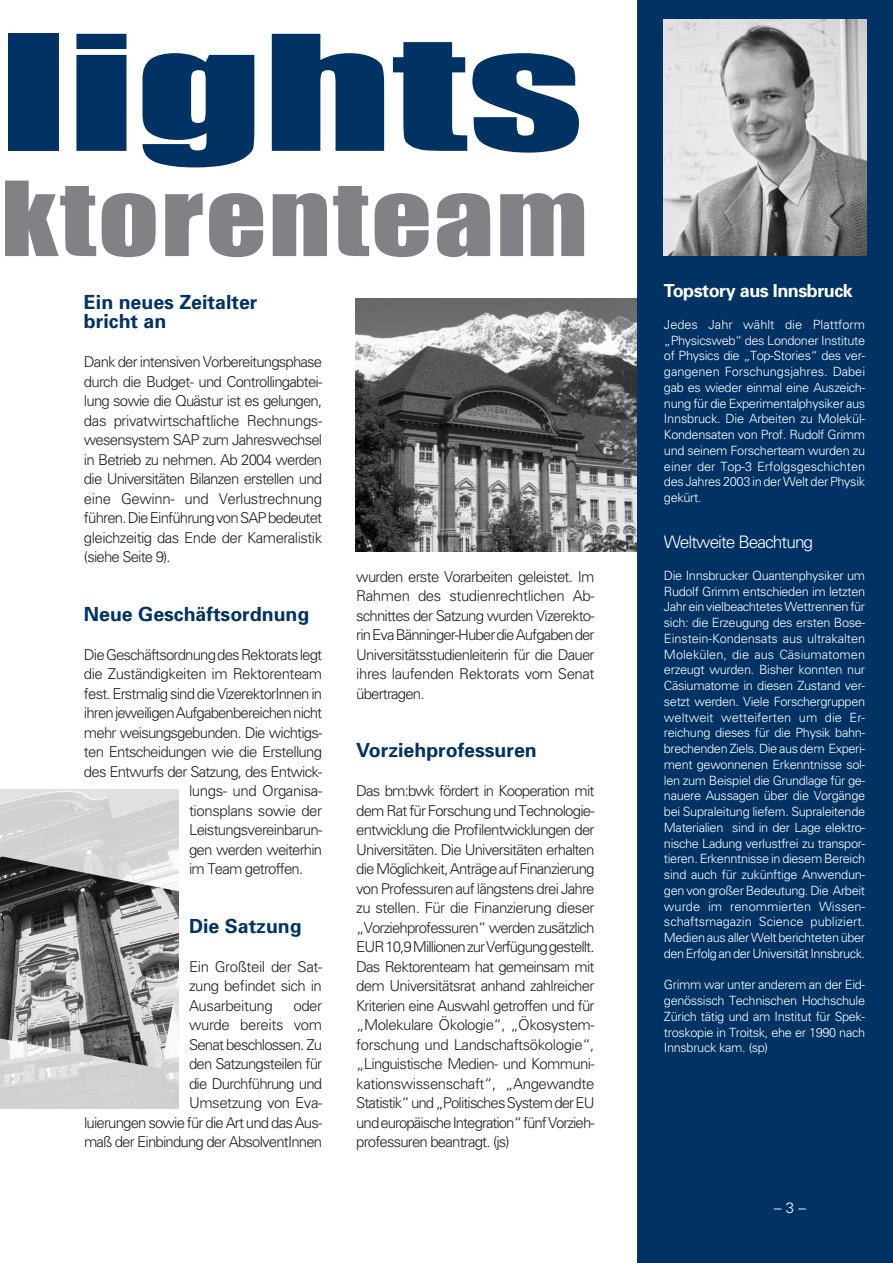
<style>
.page{position:relative;width:893px;height:1263px;background:#fff}
.page>*{position:absolute;margin:0;border:0;box-sizing:border-box;transform-origin:0 0}
.t1{font:148.05px "Impact";color:#003263;scale:1.66 1}
.t2{font:95.4px "Impact";letter-spacing:.015em;color:#808285;scale:1.25 1}
.t3{font:700 19.5px/19.5px "Univers";color:#003263}
.t4{font:700 18px "Univers";letter-spacing:-.03em;color:#fff}
.t5{font:300 17.25px "Univers";letter-spacing:-.055em;color:#fff}
.t6{font:300 15px/19.5px "Univers";letter-spacing:-.055em;color:#231f20;text-align:justify}
.t7{font:300 15px "Univers";letter-spacing:-.03em;color:#231f20}
.t8{font:300 15px "Univers";letter-spacing:-.035em;color:#231f20}
.t9{font:300 15px "Univers";color:#fff}
.t10{font:300 12.75px/15.8px "Univers";letter-spacing:-.03em;color:#fff;text-align:justify}
</style>
<div class="page">
<img style="left:356px;top:298px;width:281px;height:254px">
<div style="left:637px;top:0;width:255px;height:1263px;background:#003263"></div>
<img style="left:663px;top:20px;width:203px;height:235px">
<img style="left:0;top:789px;width:178px;height:320px">
<h1 class="t1" style="left:0;top:45px;width:353px">lights</h1>
<h2 class="t2" style="left:1px;top:188px;width:471px">ktorenteam</h2>
<h3 class="t3" style="left:84px;top:294px;width:175px">Ein neues Zeitalter bricht an</h3>
<p class="t6" style="left:84px;top:354px;width:240px">Dank der intensiven Vorbereitungsphase durch die Budget- und Controllingabtei&shy;lung sowie die Quästur ist es gelungen, das privatwirtschaftliche Rechnungs&shy;wesensystem SAP zum Jahreswechsel in Betrieb zu nehmen. Ab 2004 werden die Universitäten Bilanzen erstellen und eine Gewinn- und Verlustrechnung führen. Die Einführung von SAP bedeutet gleichzeitig das Ende der Kameralistik (siehe Seite 9).</p>
<h3 class="t3" style="left:84px;top:606px;width:227px">Neue Geschäftsordnung</h3>
<p class="t6" style="left:84px;top:646px;width:240px">Die Geschäftsordnung des Rektorats legt</p>
<p class="t8" style="left:84px;top:668px;width:240px">die Zuständigkeiten im Rektorenteam</p>
<p class="t6" style="left:84px;top:685px;width:240px">fest. Erstmalig sind die VizerektorInnen in</p>
<p class="t6" style="left:84px;top:705px;width:240px">ihren jeweiligen Aufgabenbereichen nicht</p>
<p class="t6" style="left:84px;top:724px;width:240px">mehr weisungsgebunden. Die wichtigs-</p>
<p class="t6" style="left:84px;top:744px;width:240px">ten Entscheidungen wie die Erstellung</p>
<p class="t6" style="left:84px;top:763px;width:240px">des Entwurfs der Satzung, des Entwick-</p>
<p class="t7" style="left:189px;top:785px;width:135px">lungs- und Organisa-</p>
<p class="t7" style="left:189px;top:805px;width:135px">tionsplans sowie der</p>
<p class="t6" style="left:189px;top:822px;width:135px">Leistungsvereinbarun-</p>
<p class="t6" style="left:189px;top:841px;width:135px">gen werden weiterhin</p>
<p class="t6" style="left:189px;top:861px;width:116px">im Team getroffen.</p>
<h3 class="t3" style="left:189px;top:918px;width:114px">Die Satzung</h3>
<p class="t6" style="left:189px;top:958px;width:135px">Ein Großteil der Sat&shy;zung befindet sich in Ausarbeitung</p>
<p class="t6" style="left:84px;top:997px;width:240px;text-align:right">oder<br>wurde bereits vom<br>Senat beschlossen. Zu<br>den Satzungsteilen für<br>die Durchführung und<br>Umsetzung von Eva-<br>luierungen sowie für die Art und das Aus&shy;maß der Einbindung der AbsolventInnen</p>
<p class="t6" style="left:356px;top:568px;width:240px">wurden erste Vorarbeiten geleistet. Im Rahmen des studienrechtlichen Ab&shy;schnittes der Satzung wurden Vizerekto&shy;rin Eva Bänninger-Huber die Aufgaben der Universitätsstudienleiterin für die Dauer ihres laufenden Rektorats vom Senat übertragen.</p>
<h3 class="t3" style="left:356px;top:742px;width:182px">Vorziehprofessuren</h3>
<p class="t6" style="left:356px;top:783px;width:240px">Das bm:bwk fördert in Kooperation mit dem Rat für Forschung und Technologie&shy;entwicklung die Profilentwicklungen der Universitäten. Die Universitäten erhalten die Möglichkeit, Anträge auf Finanzierung von Professuren auf längstens drei Jahre zu stellen. Für die Finanzierung dieser „Vorziehprofessuren“ werden zusätzlich EUR 10,9 Millionen zur Verfügung gestellt.<br>Das Rektorenteam hat gemeinsam mit dem Universitätsrat anhand zahlreicher Kriterien eine Auswahl getroffen und für „Molekulare Ökologie“, „Ökosystem&shy;forschung und Landschaftsökologie“, „Linguistische Medien- und Kommuni&shy;kationswissenschaft“, „Angewandte Statistik“ und „Politisches System der EU und europäische Integration“ fünf Vorzieh&shy;professuren beantragt. (js)</p>
<p class="t4" style="left:664px;top:284px;width:190px">Topstory aus Innsbruck</p>
<p class="t10" style="left:664px;top:318px;width:203px">Jedes Jahr wählt die Plattform „Physicsweb“ des Londoner Institute of Physics die „Top-Stories“ des ver&shy;gangenen Forschungsjahres. Dabei gab es wieder einmal eine Auszeich&shy;nung für die Experimentalphysiker aus Innsbruck. Die Arbeiten zu Molekül-Kondensaten von Prof. Rudolf Grimm und seinem Forscherteam wurden zu einer der Top-3 Erfolgsgeschichten des Jahres 2003 in der Welt der Physik gekürt.</p>
<p class="t5" style="left:664px;top:536px;width:151px">Weltweite Beachtung</p>
<p class="t10" style="left:664px;top:569px;width:203px">Die Innsbrucker Quantenphysiker um Rudolf Grimm entschieden im letzten Jahr ein vielbeachtetes Wettrennen für sich: die Erzeugung des ersten Bose-Einstein-Kondensats aus ultrakalten Molekülen, die aus Cäsiumatomen erzeugt wurden. Bisher konnten nur Cäsiumatome in diesen Zustand ver&shy;setzt werden. Viele Forschergruppen weltweit wetteiferten um die Er&shy;reichung dieses für die Physik bahn&shy;brechenden Ziels. Die aus dem Experi&shy;ment gewonnenen Erkenntnisse sol&shy;len zum Beispiel die Grundlage für ge&shy;nauere Aussagen über die Vorgänge bei Supraleitung liefern. Supraleitende Materialien sind in der Lage elektro&shy;nische Ladung verlustfrei zu transpor&shy;tieren. Erkenntnisse in diesem Bereich sind auch für zukünftige Anwendun&shy;gen von großer Bedeutung. Die Arbeit wurde im renommierten Wissen&shy;schaftsmagazin Science publiziert.<br>Medien aus aller Welt berichteten über den Erfolg an der Universität Innsbruck.</p>
<p class="t10" style="left:664px;top:978px;width:203px">Grimm war unter anderem an der Eid&shy;genössisch Technischen Hochschule Zürich tätig und am Institut für Spek&shy;troskopie in Troitsk, ehe er 1990 nach Innsbruck kam. (sp)</p>
<p class="t9" style="left:774px;top:1202px;width:33px">– 3 –</p>
</div>
